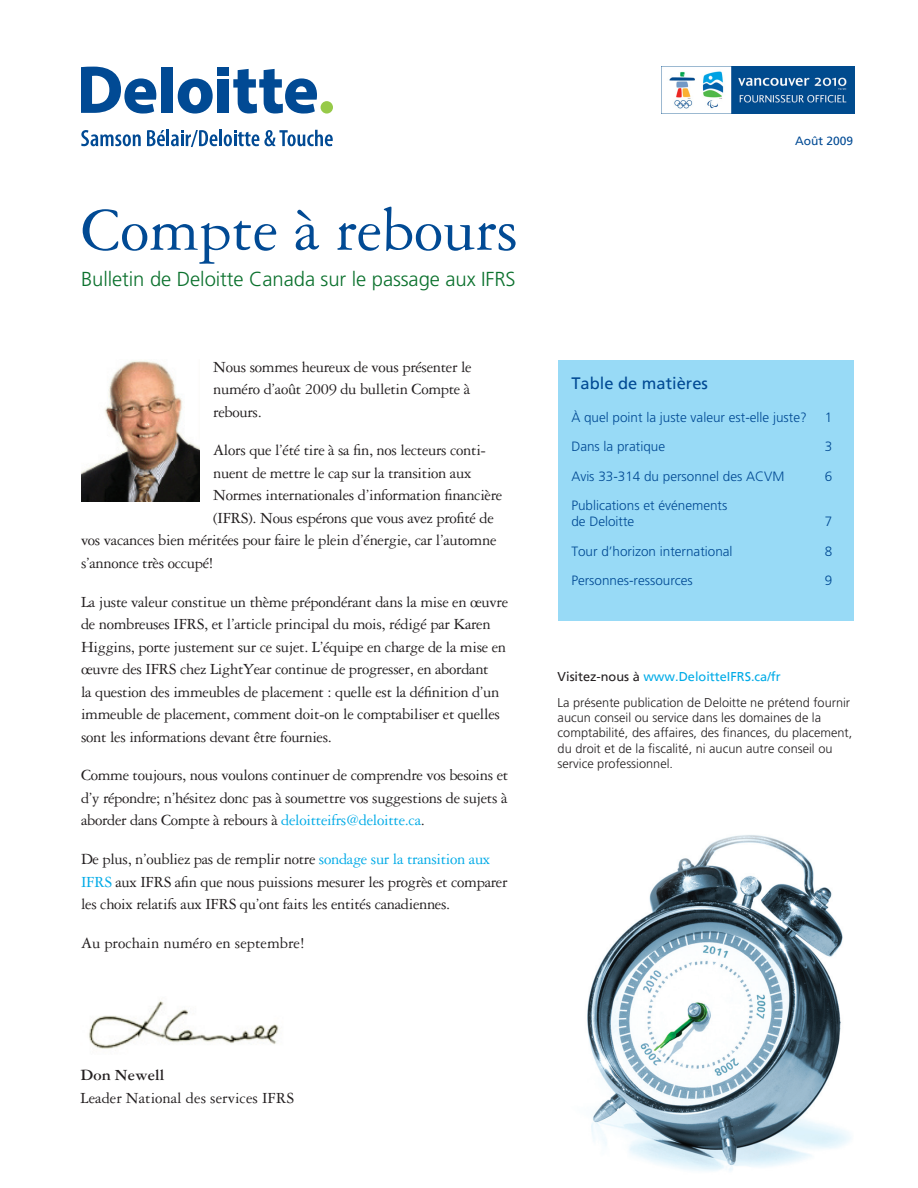
<style>
.page{position:relative;width:918px;height:1188px;background:#fff}
.page>*{position:absolute;margin:0;border:0;box-sizing:border-box;transform-origin:0 0}
.Boilerplate{font:64.5px "Garamond Three";color:#014a94}
.Boilerplate-2{font:300 20.25px "Frutiger";letter-spacing:-.005em;color:#0b712d}
.Body_copy{font:16.5px/22.5px "Garamond Three";letter-spacing:-.02em;color:#231f20;text-align:justify}
.Body_copy-2{font:16.5px/22.5px "Garamond Three";color:#231f20}
.Heading_2{font:16.5px "Frutiger";color:#014a94}
.Body_copy-3{font:300 13.5px/16.2px "Frutiger";color:#014a94}
.Heading_2-2{font:300 13.5px "Frutiger";color:#014a94}
.Body_copy-4{font:300 12.75px/15.3px "Frutiger";color:#231f20}
.Heading_2-3{font:12.75px "Frutiger";color:#00abe7}
.Boilerplate-3{font:12px "Frutiger";color:#014a94}
.s1{color:#00abe7}
.s2{color:#00aae7}
.s3{color:#231f20}
.s4{font-weight:700}
</style>
<div class="page">
<img style="left:587px;top:835px;width:264px;height:336px">
<img style="left:89px;top:1001px;width:190px;height:48px">
<img style="left:81px;top:360px;width:119px;height:142px">
<div style="left:558px;top:360px;width:295px;height:261px;background:#98daf6"></div>
<div style="left:161px;top:67px;width:12px;height:46px;background:#014a94"></div>
<svg style="left:178px;top:79px;width:35px;height:35px"></svg>
<div style="left:218px;top:79px;width:11px;height:34px;background:#014a94"></div>
<div style="left:218px;top:67px;width:11px;height:9px;background:#014a94"></div>
<svg style="left:233px;top:69px;width:84px;height:45px"></svg>
<div style="left:321px;top:101px;width:12px;height:13px;background:#97ca49;border-radius:50%"></div>
<svg style="left:81px;top:67px;width:75px;height:47px"></svg>
<svg style="left:81px;top:130px;width:60px;height:16px"></svg>
<svg style="left:147px;top:130px;width:70px;height:17px"></svg>
<hr style="left:219px;top:130px;width:3px;height:16px;background:#014a94">
<svg style="left:224px;top:130px;width:109px;height:16px"></svg>
<img style="left:662px;top:66px;width:193px;height:48px">
<p class="Boilerplate" style="left:81px;top:195px;width:439px">Compte à rebours</p>
<p class="Boilerplate-2" style="left:81px;top:268px;width:436px">Bulletin de Deloitte Canada sur le passage aux IFRS</p>
<p class="Body_copy" style="left:213px;top:356px;width:260px">Nous sommes heureux de vous présenter le numéro d’août 2009 du bulletin Compte à rebours.</p>
<p class="Body_copy" style="left:213px;top:439px;width:274px">Alors que l’été tire à sa fin, nos lecteurs conti-</p>
<p class="Body_copy" style="left:213px;top:462px;width:260px">nuent de mettre le cap sur la transition aux</p>
<p class="Body_copy" style="left:213px;top:484px;width:290px">Normes internationales d’information financière</p>
<p class="Body_copy" style="left:213px;top:507px;width:282px">(IFRS). Nous espérons que vous avez profité de</p>
<p class="Body_copy" style="left:81px;top:529px;width:417px">vos vacances bien méritées pour faire le plein d’énergie, car l’automne</p>
<p class="Body_copy" style="left:81px;top:552px;width:134px">s’annonce très occupé!</p>
<p class="Body_copy" style="left:81px;top:591px;width:429px;text-align:left">La juste valeur constitue un thème prépondérant dans la mise en œuvre de nombreuses IFRS, et l’article principal du mois, rédigé par Karen Higgins, porte justement sur ce sujet. L’équipe en charge de la mise en œuvre des IFRS chez LightYear continue de progresser, en abordant<br>la question des immeubles de placement : quelle est la définition d’un immeuble de placement, comment doit-on le comptabiliser et quelles sont les informations devant être fournies.</p>
<p class="Body_copy" style="left:81px;top:764px;width:429px">Comme toujours, nous voulons continuer de comprendre vos besoins et d’y répondre; n’hésitez donc pas à soumettre vos suggestions de sujets à aborder dans Compte à rebours à <span class="s1">deloitteifrs@deloitte.ca</span>.</p>
<p class="Body_copy" style="left:81px;top:848px;width:428px;text-align:left">De plus, n’oubliez pas de remplir notre <span class="s2">sondage sur la transition aux<br>IFRS</span> aux IFRS afin que nous puissions mesurer les progrès et comparer les choix relatifs aux IFRS qu’ont faits les entités canadiennes.</p>
<p class="Body_copy-2" style="left:81px;top:932px;width:225px">Au prochain numéro en septembre!</p>
<p class="Boilerplate-3" style="left:795px;top:133px;width:60px">Août 2009</p>
<p class="Heading_2" style="left:571px;top:374px;width:138px">Table de matières</p>
<p class="Heading_2-2" style="left:571px;top:409px;width:237px">À quel point la juste valeur est-elle juste?</p>
<p class="Heading_2-2" style="left:825px;top:409px;width:9px">1</p>
<p class="Body_copy-3" style="left:571px;top:439px;width:95px">Dans la pratique</p>
<p class="Body_copy-3" style="left:825px;top:439px;width:9px">3</p>
<p class="Body_copy-3" style="left:571px;top:468px;width:215px">Avis 33-314 du personnel des ACVM</p>
<p class="Body_copy-3" style="left:825px;top:468px;width:9px">6</p>
<p class="Body_copy-3" style="left:571px;top:498px;width:158px">Publications et événements de Deloitte</p>
<p class="Body_copy-3" style="left:825px;top:514px;width:9px">7</p>
<p class="Body_copy-3" style="left:571px;top:543px;width:163px">Tour d’horizon international</p>
<p class="Body_copy-3" style="left:825px;top:543px;width:9px">8</p>
<p class="Body_copy-3" style="left:571px;top:573px;width:123px">Personnes-ressources</p>
<p class="Body_copy-3" style="left:825px;top:573px;width:9px">9</p>
<p class="Heading_2-3" style="left:558px;top:669px;width:225px"><span class="s3">Visitez-nous à</span> www.DeloitteIFRS.ca/fr</p>
<p class="Body_copy-4" style="left:558px;top:695px;width:296px">La présente publication de Deloitte ne prétend fournir aucun conseil ou service dans les domaines de la comptabilité, des affaires, des finances, du placement, du droit et de la fiscalité, ni aucun autre conseil ou service professionnel.</p>
<p class="Body_copy-2" style="left:81px;top:1064px;width:215px"><span class="s4">Don Newell<br></span>Leader National des services IFRS</p>
</div>
